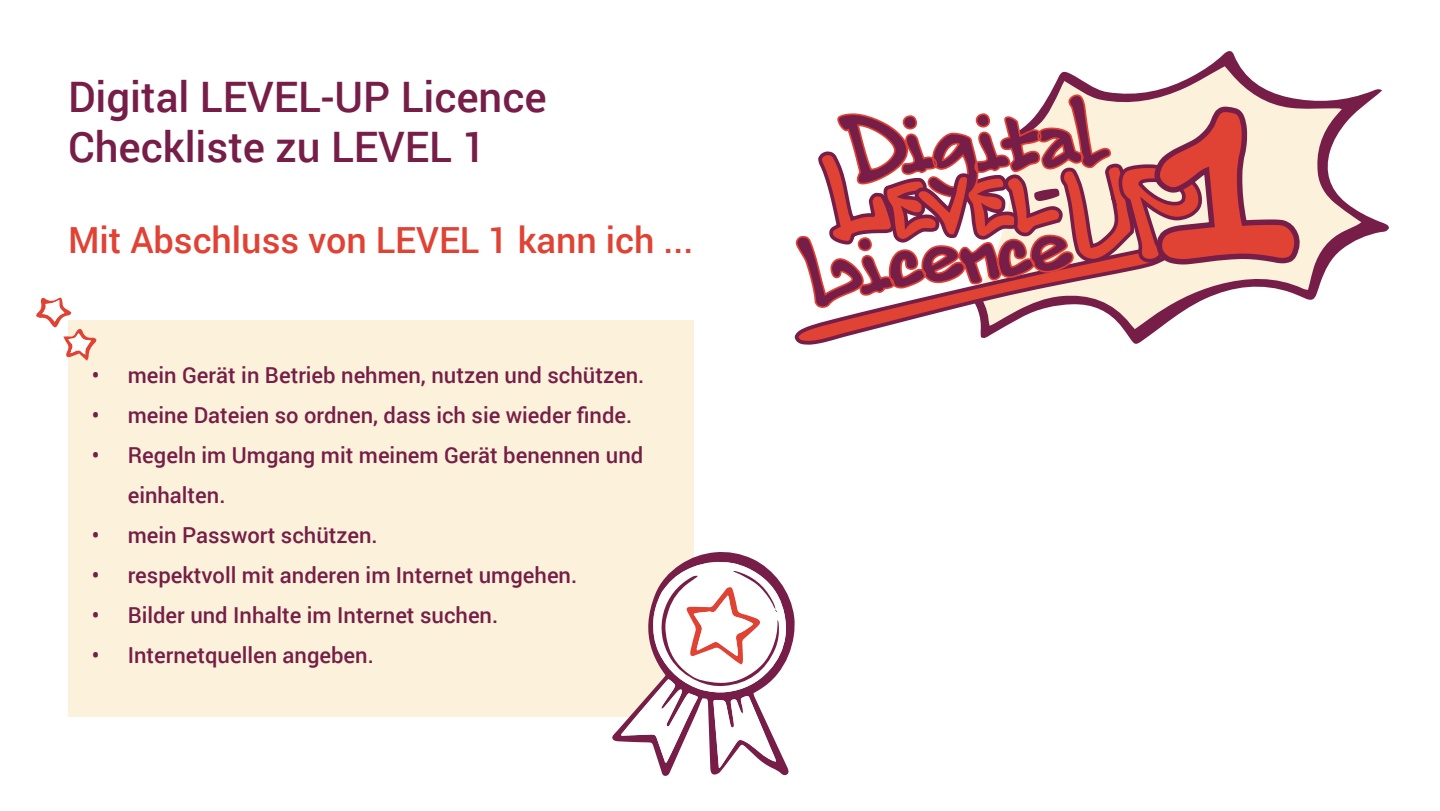
<style>
.page{position:relative;width:1440px;height:811px;background:#fff}
.page>*{position:absolute;margin:0;border:0;box-sizing:border-box;transform-origin:0 0}
.t1{font:500 42px/50.4px "Roboto";color:#761e47}
.t2{font:500 36px "Roboto";color:#e04234}
.t3{font:500 22px/40px "Roboto";color:#761e47}
</style>
<div class="page">
<div style="left:68px;top:320px;width:626px;height:397px;background:#fcf1da"></div>
<svg style="left:612px;top:552px;width:183px;height:224px"></svg>
<svg style="left:36px;top:298px;width:61px;height:63px"></svg>
<svg style="left:1050px;top:51px;width:339px;height:249px"></svg>
<svg style="left:795px;top:93px;width:504px;height:252px"></svg>
<h1 class="t1" style="left:68px;top:70px;width:480px">Digital LEVEL-UP Licence<br>Checkliste zu LEVEL 1</h1>
<h2 class="t2" style="left:68px;top:215px;width:627px">Mit Abschluss von LEVEL 1 kann ich ...</h2>
<p class="t3" style="left:92px;top:354px;width:554px">• mein Gerät in Betrieb nehmen, nutzen und schützen.</p>
<p class="t3" style="left:92px;top:394px;width:542px">• meine Dateien so ordnen, dass ich sie wieder finde.</p>
<p class="t3" style="left:128px;top:434px;width:517px;text-indent:-36px">• Regeln im Umgang mit meinem Gerät benennen und einhalten.</p>
<p class="t3" style="left:92px;top:514px;width:287px">• mein Passwort schützen.</p>
<p class="t3" style="left:92px;top:554px;width:487px">• respektvoll mit anderen im Internet umgehen.</p>
<p class="t3" style="left:92px;top:594px;width:408px">• Bilder und Inhalte im Internet suchen.</p>
<p class="t3" style="left:92px;top:634px;width:284px">• Internetquellen angeben.</p>
</div>
